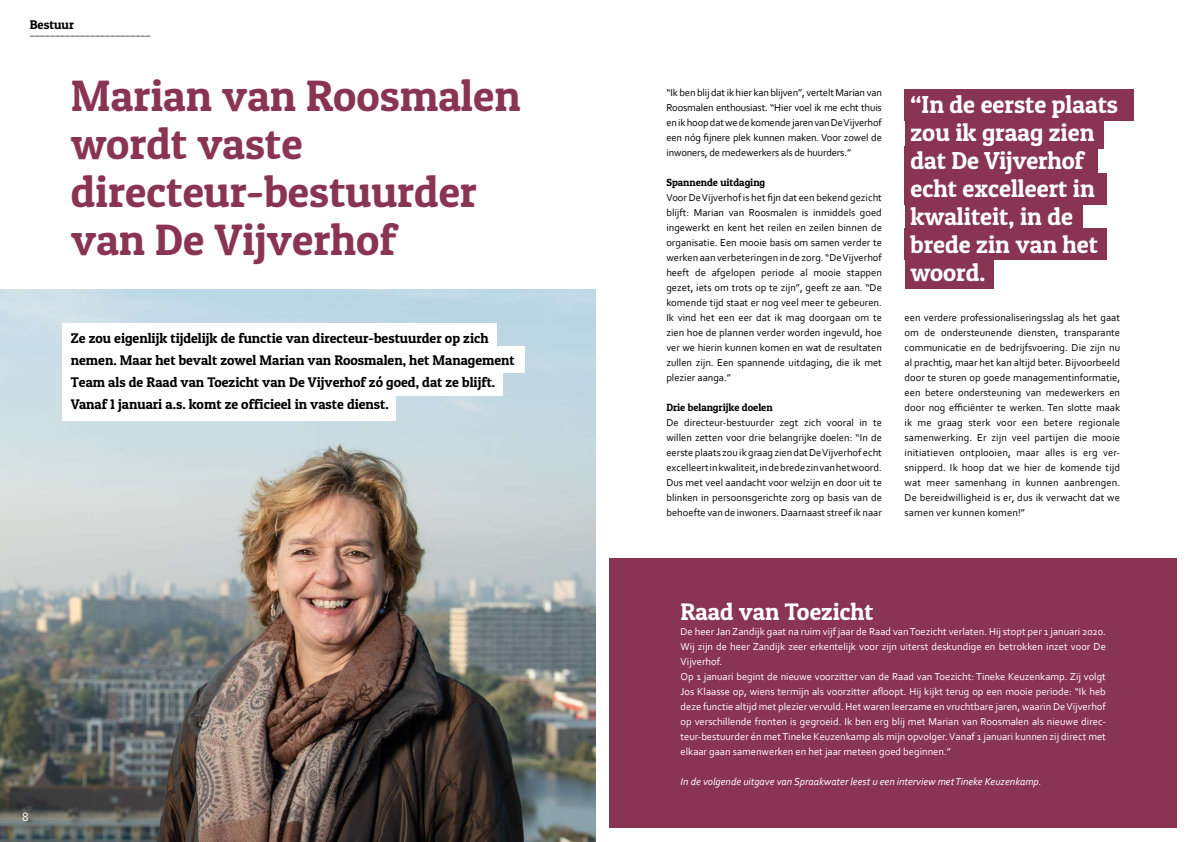
<style>
.page{position:relative;width:1191px;height:842px;background:#fff}
.page>*{position:absolute;margin:0;border:0;box-sizing:border-box;transform-origin:0 0}
.t1{font:44px/48px "Patua One";color:#8a3453}
.t2{font:24.6px/28px "Patua One";color:#fff}
.t3{font:24px "Patua One";color:#fff}
.t4{font:14px/22px "Patua One";color:#000}
.t5{font:12.7px "Patua One";color:#000}
.t6{font:12.7px "Corbel";color:#fff}
.t7{font:10.5px/15px "Corbel";color:#000;text-align:justify}
.t8{font:10.5px/15px "Corbel";color:#fff}
.t9{font:italic 10.5px "Corbel";color:#fff}
.t10{font:10.5px "Patua One";color:#000}
</style>
<div class="page">
<svg style="left:30px;top:36px;width:120px;height:1px"></svg>
<img style="left:0;top:289px;width:595px;height:553px">
<div style="left:609px;top:558px;width:567px;height:270px;background:#8a3453"></div>
<div style="left:904px;top:89px;width:230px;height:31px;background:#8a3453"></div>
<div style="left:904px;top:117px;width:199px;height:32px;background:#8a3453"></div>
<div style="left:904px;top:147px;width:193px;height:29px;background:#8a3453"></div>
<div style="left:904px;top:174px;width:203px;height:31px;background:#8a3453"></div>
<div style="left:904px;top:201px;width:178px;height:31px;background:#8a3453"></div>
<div style="left:904px;top:229px;width:203px;height:31px;background:#8a3453"></div>
<div style="left:904px;top:257px;width:89px;height:31px;background:#8a3453"></div>
<div style="left:62px;top:323px;width:435px;height:26px;background:#fff"></div>
<div style="left:62px;top:347px;width:462px;height:26px;background:#fff"></div>
<div style="left:62px;top:370px;width:440px;height:26px;background:#fff"></div>
<div style="left:62px;top:394px;width:333px;height:26px;background:#fff"></div>
<p class="t5" style="left:30px;top:17px;width:46px">Bestuur</p>
<h1 class="t1" style="left:71px;top:71px;width:451px">Marian van Roosmalen wordt vaste directeur-bestuurder van De Vijverhof</h1>
<p class="t4" style="left:71px;top:327px;width:445px">Ze zou eigenlijk tijdelijk de functie van directeur-bestuurder op zich nemen. Maar het bevalt zowel Marian van Roosmalen, het Management Team als de Raad van Toezicht van De Vijverhof zó goed, dat ze blijft.<br>Vanaf 1 januari a.s. komt ze officieel in vaste dienst.</p>
<p class="t6" style="left:22px;top:809px;width:8px">8</p>
<p class="t7" style="left:666px;top:85px;width:217px">“Ik ben blij dat ik hier kan blijven”, vertelt Marian van Roosmalen enthousiast. “Hier voel ik me echt thuis en ik hoop dat we de komende jaren van De Vijverhof een nóg fijnere plek kunnen maken. Voor zowel de inwoners, de medewerkers als de huurders.”</p>
<p class="t10" style="left:666px;top:176px;width:100px">Spannende uitdaging</p>
<p class="t7" style="left:666px;top:190px;width:217px">Voor De Vijverhof is het fijn dat een bekend gezicht blijft: Marian van Roosmalen is inmiddels goed ingewerkt en kent het reilen en zeilen binnen de organisatie. Een mooie basis om samen verder te werken aan verbeteringen in de zorg. “De Vijverhof heeft de afgelopen periode al mooie stappen gezet, iets om trots op te zijn”, geeft ze aan. “De komende tijd staat er nog veel meer te gebeuren.<br>Ik vind het een eer dat ik mag doorgaan om te zien hoe de plannen verder worden ingevuld, hoe ver we hierin kunnen komen en wat de resultaten zullen zijn. Een spannende uitdaging, die ik met plezier aanga.”</p>
<p class="t10" style="left:666px;top:401px;width:108px">Drie belangrijke doelen</p>
<p class="t7" style="left:666px;top:415px;width:217px">De directeur-bestuurder zegt zich vooral in te willen zetten voor drie belangrijke doelen: “In de eerste plaats zou ik graag zien dat De Vijverhof echt excelleert in kwaliteit, in de brede zin van het woord.<br>Dus met veel aandacht voor welzijn en door uit te blinken in persoonsgerichte zorg op basis van de behoefte van de inwoners. Daarnaast streef ik naar</p>
<h2 class="t2" style="left:910px;top:90px;width:209px">“In de eerste plaats zou ik graag zien dat De Vijverhof echt excelleert in kwaliteit, in de brede zin van het woord.</h2>
<p class="t7" style="left:904px;top:310px;width:217px;text-align:left">een verdere professionaliseringsslag als het gaat om de ondersteunende diensten, transparante communicatie en de bedrijfsvoering. Die zijn nu al prachtig, maar het kan altijd beter. Bijvoorbeeld door te sturen op goede managementinformatie, een betere ondersteuning van medewerkers en door nog efficiënter te werken. Ten slotte maak ik me graag sterk voor een betere regionale samenwerking. Er zijn veel partijen die mooie initiatieven ontplooien, maar alles is erg ver&shy;snipperd. Ik hoop dat we hier de komende tijd wat meer samenhang in kunnen aanbrengen.<br>De bereidwilligheid is er, dus ik verwacht dat we samen ver kunnen komen!”</p>
<h3 class="t3" style="left:680px;top:596px;width:194px">Raad van Toezicht</h3>
<p class="t8" style="left:680px;top:623px;width:427px">De heer Jan Zandijk gaat na ruim vijf jaar de Raad van Toezicht verlaten. Hij stopt per 1 januari 2020.<br>Wij zijn de heer Zandijk zeer erkentelijk voor zijn uiterst deskundige en betrokken inzet voor De Vijverhof.<br>Op 1 januari begint de nieuwe voorzitter van de Raad van Toezicht: Tineke Keuzenkamp. Zij volgt Jos Klaasse op, wiens termijn als voorzitter afloopt. Hij kijkt terug op een mooie periode: “Ik heb deze functie altijd met plezier vervuld. Het waren leerzame en vruchtbare jaren, waarin De Vijverhof op verschillende fronten is gegroeid. Ik ben erg blij met Marian van Roosmalen als nieuwe direc&shy;teur-bestuurder én met Tineke Keuzenkamp als mijn opvolger. Vanaf 1 januari kunnen zij direct met elkaar gaan samenwerken en het jaar meteen goed beginnen.”</p>
<p class="t9" style="left:680px;top:775px;width:362px">In de volgende uitgave van Spraakwater leest u een interview met Tineke Keuzenkamp.</p>
</div>
